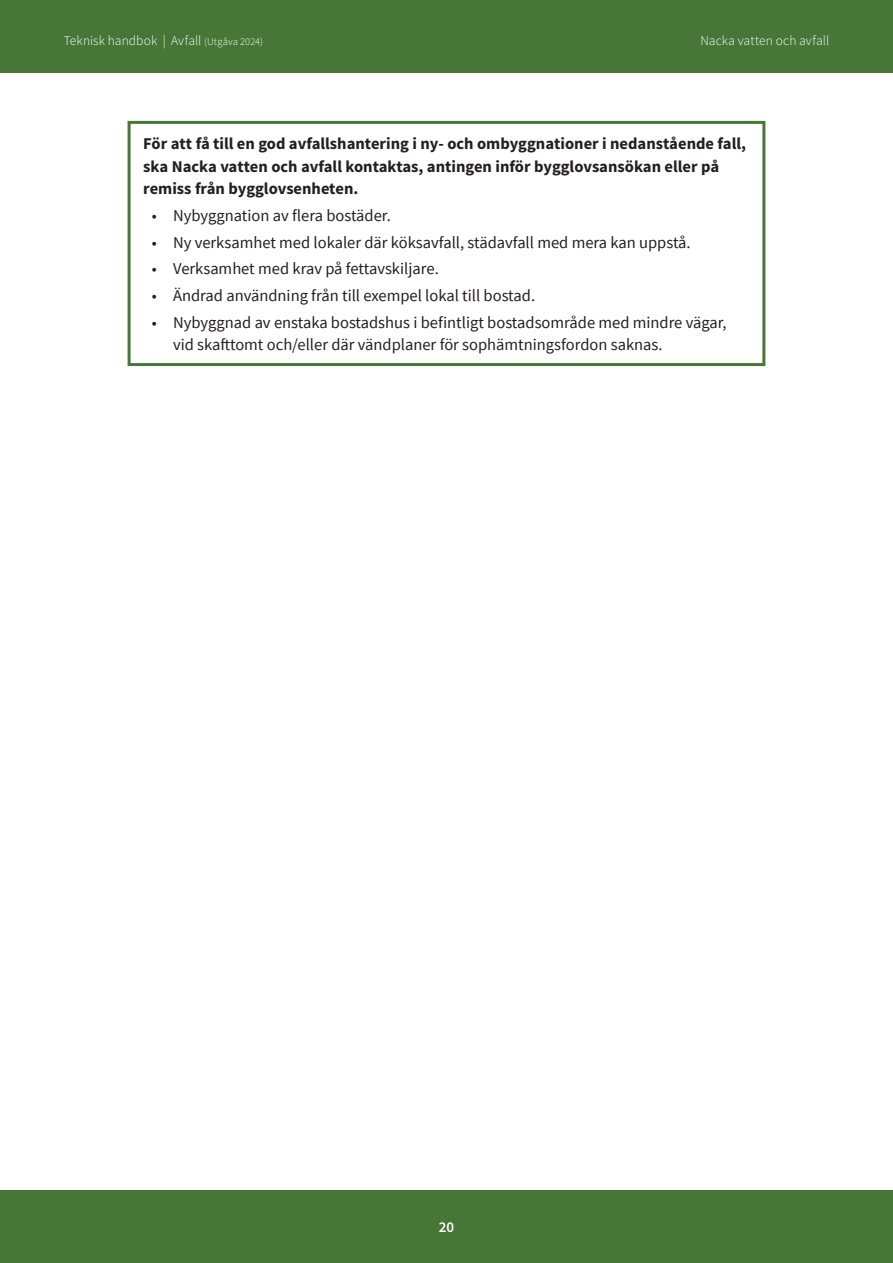
<style>
.page{position:relative;width:893px;height:1263px;background:#fff}
.page>*{position:absolute;margin:0;border:0;box-sizing:border-box;transform-origin:0 0}
.t1{font:16.5px/22.5px "Source Sans Pro";color:#231f20}
.OTF_Bold{font:700 16.5px/22.5px "Source Sans Pro";color:#231f20}
.t2{font:600 15px "Source Sans Pro";color:#fff}
.t3{font:300 13.5px "Source Sans Pro";letter-spacing:.005em;color:#fff}
.s1{font-size:10.5px}
</style>
<div class="page">
<div style="left:0;top:1191px;width:893px;height:72px;background:#477637"></div>
<div style="left:0;top:0;width:893px;height:72px;background:#477637"></div>
<div style="left:128px;top:121px;width:637px;height:245px;border:3px solid #477637"></div>
<p class="t3" style="left:64px;top:32px;width:201px">Teknisk handbok | Avfall <span class="s1">(Utgåva 2024)</span></p>
<p class="t3" style="left:700px;top:32px;width:130px">Nacka vatten och avfall</p>
<p class="OTF_Bold" style="left:143px;top:133px;width:604px">För att få till en god avfallshantering i ny- och ombyggnationer i nedanstående fall, ska Nacka vatten och avfall kontaktas, antingen inför bygglovsansökan eller på remiss från bygglovsenheten.</p>
<p class="t1" style="left:152px;top:204px;width:240px">• Nybyggnation av flera bostäder.</p>
<p class="t1" style="left:152px;top:231px;width:540px">• Ny verksamhet med lokaler där köksavfall, städavfall med mera kan uppstå.</p>
<p class="t1" style="left:152px;top:257px;width:288px">• Verksamhet med krav på fettavskiljare.</p>
<p class="t1" style="left:152px;top:284px;width:385px">• Ändrad användning från till exempel lokal till bostad.</p>
<p class="t1" style="left:173px;top:311px;width:555px;text-indent:-21px">• Nybyggnad av enstaka bostadshus i befintligt bostadsområde med mindre vägar, vid skafttomt och/eller där vändplaner för sophämtningsfordon saknas.</p>
<p class="t2" style="left:439px;top:1218px;width:17px">20</p>
</div>
